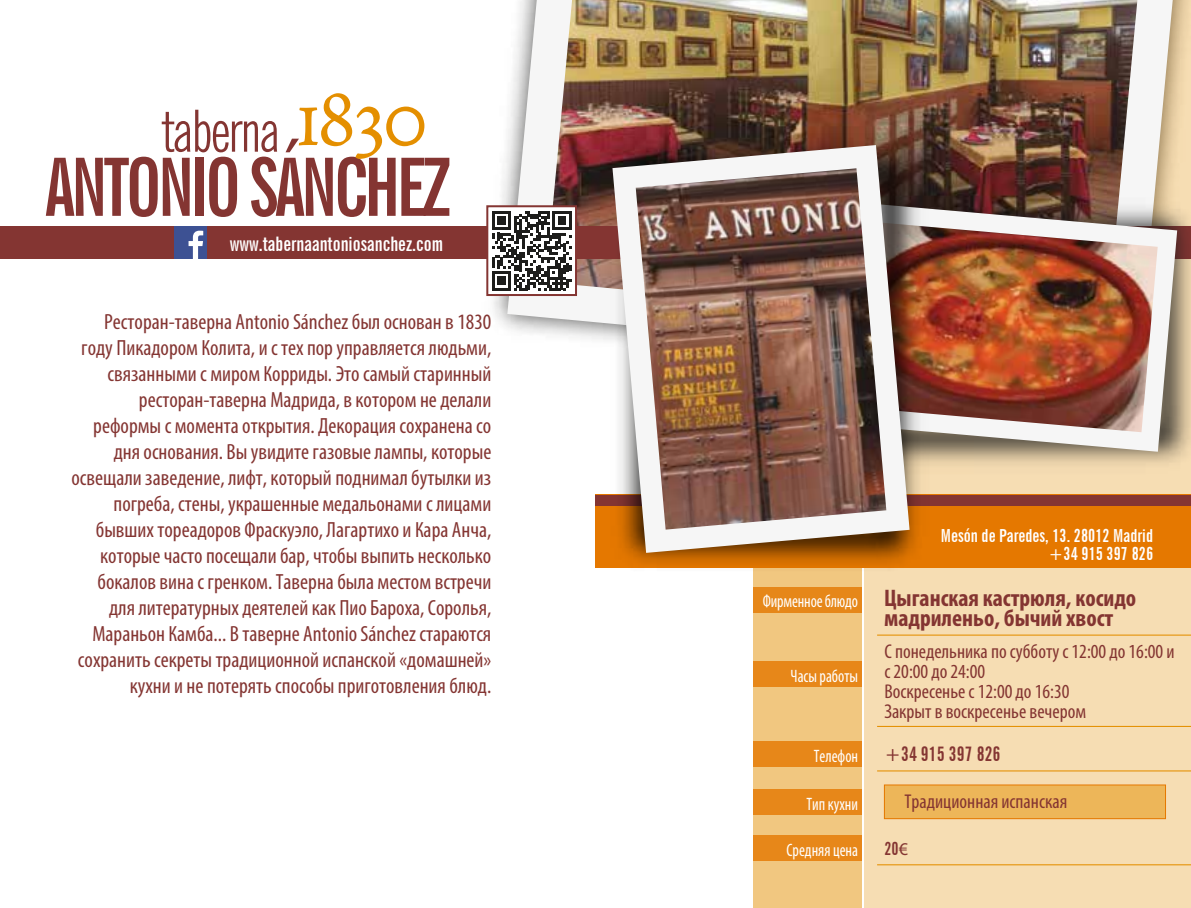
<style>
.page{position:relative;width:1191px;height:908px;background:#fff}
.page>*{position:absolute;margin:0;border:0;box-sizing:border-box;transform-origin:0 0}
.t1{font:700 extra-condensed 80.2px "News Gothic BT";letter-spacing:-.05em;color:#843532}
.t2{font:extra-condensed 58px "News Gothic BT";letter-spacing:-.03em;color:#843532}
.t3{font:700 condensed 24px/20px "Myriad Pro";color:#843532}
.t4{font:condensed 22px/26px "Myriad Pro";color:#843532;text-align:right}
.t5{font:condensed 20px/20px "Myriad Pro";color:#843532}
.t6{font:700 extra-condensed 20px "News Gothic BT";color:#fff}
.t7{font:700 extra-condensed 20px "News Gothic BT";color:#843532}
.t8{font:condensed 18px "Myriad Pro";color:#fff;scale:.9 1}
.t9{font:700 extra-condensed 18px/18.8px "News Gothic BT";color:#fff;text-align:right}
.t10{font:700 extra-condensed 18px "News Gothic BT";color:#843532}
.s1{font-family:"Adobe Jenson Regular SC";font-stretch:normal;font-size:96.6px;color:#e48f00}
.s2{font-family:"Myriad Pro";font-weight:400;font-stretch:normal}
</style>
<div class="page">
<div style="left:753px;top:0;width:108px;height:907px;background:#f1c780"></div>
<div style="left:864px;top:0;width:327px;height:907px;background:#f6ddb3"></div>
<div style="left:595px;top:494px;width:596px;height:73px;background:#e57800"></div>
<img style="left:490px;top:0;width:698px;height:327px">
<img style="left:507px;top:0;width:665px;height:336px">
<div style="left:0;top:226px;width:1191px;height:33px;background:#843532"></div>
<img style="left:973px;top:151px;width:218px;height:355px">
<img style="left:973px;top:202px;width:204px;height:249px">
<img style="left:564px;top:87px;width:409px;height:531px">
<img style="left:612px;top:145px;width:297px;height:407px">
<hr style="left:877px;top:725px;width:314px;height:1px;background:#e48f00">
<hr style="left:877px;top:634px;width:314px;height:1px;background:#e48f00">
<div style="left:753px;top:788px;width:108px;height:26px;background:#e78719"></div>
<div style="left:753px;top:660px;width:108px;height:26px;background:#e78719"></div>
<hr style="left:877px;top:770px;width:314px;height:1px;background:#e48f00">
<div style="left:753px;top:741px;width:108px;height:25px;background:#e78719"></div>
<hr style="left:877px;top:863px;width:314px;height:1px;background:#e48f00">
<div style="left:753px;top:835px;width:108px;height:25px;background:#e78719"></div>
<div style="left:486px;top:205px;width:91px;height:91px;background:#fff;border:2px solid #843532"></div>
<div style="left:884px;top:784px;width:281px;height:34px;background:#edb659"></div>
<div style="left:884px;top:784px;width:282px;height:34px;border:1px solid #e57800"></div>
<div style="left:174px;top:226px;width:33px;height:33px;background:#3d5193"></div>
<svg style="left:188px;top:230px;width:15px;height:29px"></svg>
<svg style="left:492px;top:211px;width:79px;height:79px"></svg>
<h2 class="t2" style="left:162px;top:96px;width:269px">taberna <span class="s1">1830</span></h2>
<h1 class="t1" style="left:44px;top:139px;width:409px">ANTONIO SÁNCHEZ</h1>
<p class="t6" style="left:230px;top:231px;width:215px">www.tabernaantoniosanchez.com</p>
<p class="t4" style="left:71px;top:308px;width:421px">Ресторан-таверна Antonio Sánchez был основан в 1830 году Пикадором Колита, и с тех пор управляется людьми, связанными с миром Корриды. Это самый старинный ресторан-таверна Мадрида, в котором не делали реформы с момента открытия. Декорация сохранена со дня основания. Вы увидите газовые лампы, которые освещали заведение, лифт, который поднимал бутылки из погреба, стены, украшенные медальонами с лицами бывших тореадоров Фраскуэло, Лагартихо и Кара Анча, которые часто посещали бар, чтобы выпить несколько бокалов вина с гренком. Таверна была местом встречи для литературных деятелей как Пио Бароха, Соролья, Мараньон Камба... В таверне Antonio Sánchez стараются сохранить секреты традиционной испанской «домашней» кухни и не потерять способы приготовления блюд.</p>
<p class="t8" style="left:763px;top:590px;width:107px">Фирменное блюдо</p>
<p class="t8" style="left:790px;top:664px;width:76px">Часы работы</p>
<p class="t9" style="left:941px;top:525px;width:214px">Mesón de Paredes, 13. 28012 Madrid +34 915 397 826</p>
<p class="t3" style="left:884px;top:587px;width:254px">Цыганская кастрюля, косидо мадриленьо, бычий хвост</p>
<p class="t5" style="left:884px;top:640px;width:292px">С понедельника по субботу с 12:00 до 16:00 и с 20:00 до 24:00<br>Воскресенье с 12:00 до 16:30<br>Закрыт в воскресенье вечером</p>
<p class="t8" style="left:814px;top:745px;width:51px">Телефон</p>
<p class="t7" style="left:884px;top:741px;width:118px">+34 915 397 826</p>
<p class="t8" style="left:806px;top:792px;width:59px">Тип кухни</p>
<p class="t5" style="left:904px;top:790px;width:164px">Традиционная испанская</p>
<p class="t8" style="left:786px;top:838px;width:81px">Средняя цена</p>
<p class="t10" style="left:884px;top:836px;width:25px">20<span class="s2">€</span></p>
</div>
